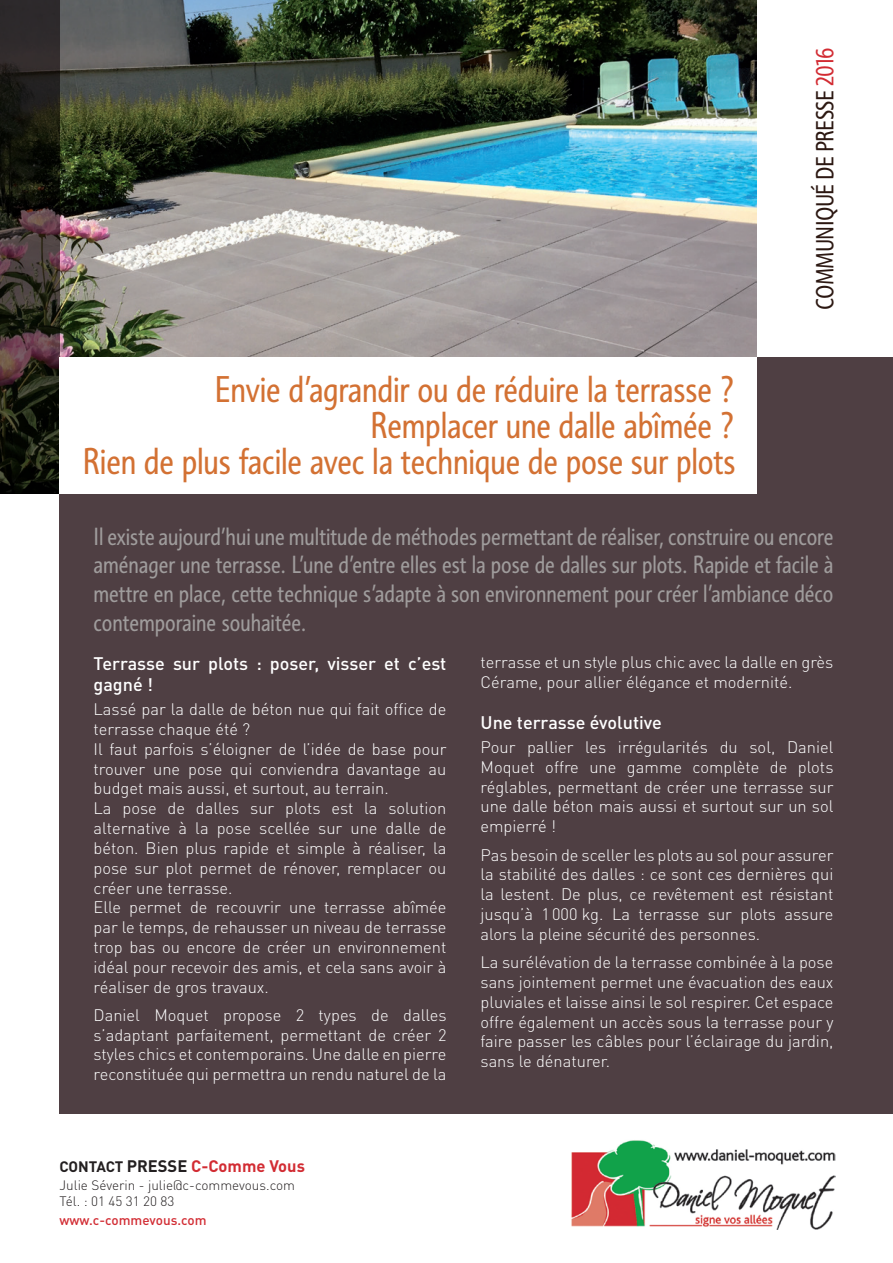
<style>
.page{position:relative;width:893px;height:1263px;background:#fff}
.page>*{position:absolute;margin:0;border:0;box-sizing:border-box;transform-origin:0 0}
.t1{font:condensed 36px/36px "Informa Pro";letter-spacing:-.005em;color:#d37133;text-align:right}
.t2{font:condensed 24px/28.8px "Informa Pro";color:#9f9c9c;text-align:justify}
.t3{font:condensed 24px "Informa Pro";letter-spacing:-.03em;color:#2c1812}
.t4{font:500 18px/21.6px "DIN Pro";color:#fff}
.t5{font:300 16.5px/19.8px "DIN Pro";color:#fff;text-align:justify}
.t6{font:700 16.5px "DIN Pro";color:#d22c33}
.t7{font:300 13.5px/16.2px "DIN Pro";color:#231f20}
.t8{font:500 13.5px "DIN Pro";color:#d22c33}
.s1{color:#d22c33}
.s2{font-size:15px;color:#231f20}
.s3{color:#231f20}
</style>
<div class="page">
<div style="left:60px;top:357px;width:833px;height:757px;background:#4f3f43"></div>
<img style="left:571px;top:1140px;width:264px;height:89px">
<img style="left:60px;top:0;width:697px;height:357px">
<svg style="left:0;top:0;width:60px;height:493px;background:#29241f"></svg>
<div style="left:60px;top:357px;width:697px;height:136px;background:#fff"></div>
<h1 class="t1" style="left:82px;top:371px;width:655px">Envie d’agrandir ou de réduire la terrasse ?<br>Remplacer une dalle abîmée ?<br>Rien de plus facile avec la technique de pose sur plots</h1>
<h2 class="t3" style="left:810px;top:310px;width:264px;rotate:-90deg">COMMUNIQUÉ DE PRESSE <span class="s1">2016</span></h2>
<p class="t2" style="left:94px;top:521px;width:741px">Il existe aujourd’hui une multitude de méthodes permettant de réaliser, construire ou encore aménager une terrasse. L’une d’entre elles est la pose de dalles sur plots. Rapide et facile à mettre en place, cette technique s’adapte à son environnement pour créer l’ambiance déco contemporaine souhaitée.</p>
<p class="t4" style="left:94px;top:651px;width:354px">Terrasse sur plots : poser, visser et c’est gagné !</p>
<p class="t5" style="left:94px;top:699px;width:354px;text-align:left">Lassé par la dalle de béton nue qui fait office de terrasse chaque été ?<br>Il faut parfois s’éloigner de l’idée de base pour trouver une pose qui conviendra davantage au budget mais aussi, et surtout, au terrain.<br>La pose de dalles sur plots est la solution alternative à la pose scellée sur une dalle de béton. Bien plus rapide et simple à réaliser, la pose sur plot permet de rénover, remplacer ou créer une terrasse.<br>Elle permet de recouvrir une terrasse abîmée par le temps, de rehausser un niveau de terrasse trop bas ou encore de créer un environnement idéal pour recevoir des amis, et cela sans avoir à réaliser de gros travaux.</p>
<p class="t5" style="left:94px;top:1004px;width:354px">Daniel Moquet propose 2 types de dalles s’adaptant parfaitement, permettant de créer 2 styles chics et contemporains. Une dalle en pierre reconstituée qui permettra un rendu naturel de la</p>
<p class="t5" style="left:480px;top:651px;width:354px">terrasse et un style plus chic avec la dalle en grès<br>Cérame, pour allier élégance et modernité.</p>
<p class="t4" style="left:480px;top:711px;width:183px">Une terrasse évolutive</p>
<p class="t5" style="left:480px;top:736px;width:354px">Pour pallier les irrégularités du sol, Daniel Moquet offre une gamme complète de plots réglables, permettant de créer une terrasse sur une dalle béton mais aussi et surtout sur un sol empierré !</p>
<p class="t5" style="left:480px;top:844px;width:354px">Pas besoin de sceller les plots au sol pour assurer la stabilité des dalles : ce sont ces dernières qui la lestent. De plus, ce revêtement est résistant jusqu’à 1000 kg. La terrasse sur plots assure alors la pleine sécurité des personnes.</p>
<p class="t5" style="left:480px;top:951px;width:354px">La surélévation de la terrasse combinée à la pose sans jointement permet une évacuation des eaux pluviales et laisse ainsi le sol respirer. Cet espace offre également un accès sous la terrasse pour y faire passer les câbles pour l’éclairage du jardin, sans le dénaturer.</p>
<p class="t6" style="left:60px;top:1155px;width:247px"><span class="s2">CONTACT</span> <span class="s3">PRESSE</span> C-Comme Vous</p>
<p class="t7" style="left:60px;top:1177px;width:237px">Julie Séverin - julie@c-commevous.com<br>Tél. : 01 45 31 20 83</p>
<p class="t8" style="left:60px;top:1211px;width:149px">www.c-commevous.com</p>
</div>
